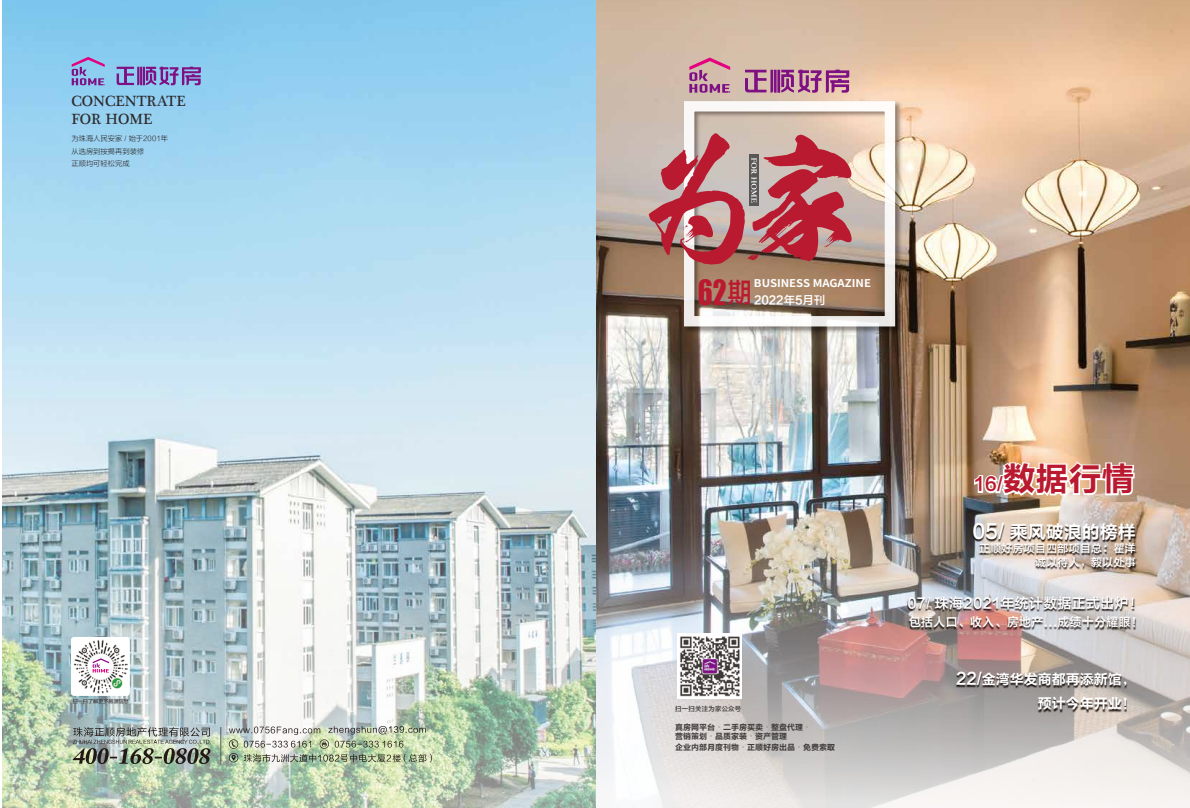
<style>
.page{position:relative;width:1190px;height:808px;background:#fff}
.page>*{position:absolute;margin:0;border:0;box-sizing:border-box;transform-origin:0 0}
.t1{font:32.9px "FZLTCHK GBK1 0";color:#ba1a30}
.t2{font:31.9px "Impact";color:#ba1a30;scale:.86 1}
.t3{font:18px "FZLTCHK GBK1 0";color:#fff}
.t4{font:15.2px/18.2px "Plantagenet Cherokee";color:#221815}
.t5{font:14px/24px "FZLTCHK GBK1 0";color:#fff;text-align:right}
.t6{font:14px "FZLTZCHK GBK1 0";letter-spacing:.04em;color:#fff}
.t7{font:12px "FZLTZCHK GBK1 0";letter-spacing:.04em;color:#fff}
.t8{font:11.4px "FZLTZHK GBK1 0";color:#fff}
.t9{font:11px/14px "FZLTZCHK GBK1 0";letter-spacing:.04em;color:#fff;text-align:right}
.t10{font:700 10.7px "Source Han Sans CN";color:#fff;scale:1.06 1}
.t11{font:8px/9.6px "FZLTCHK GBK1 0";color:#3e3a39}
.t12{font:7.3px/12.1px "FZLTXHK GBK1 0";color:#221815}
.t13{font:6.5px "FZLTZHK GBK1 0";letter-spacing:.04em;color:#3e3a39}
.t14{font:5.1px "FZLTZHK GBK1 0";color:#3e3a39}
.s1{font-family:"FZLTZHK GBK1 0";font-size:27.3px}
.s2{font-family:"Adobe Song Std";font-weight:300}
.s3{font-size:18px}
.s4{font-size:19.6px}
.s5{font-family:"FZLTCHK GBK1 0"}
.s6{font-size:16px}
</style>
<div class="page">
<img style="left:595px;top:0;width:595px;height:808px">
<img style="left:2px;top:0;width:593px;height:808px">
<img style="left:682px;top:99px;width:222px;height:236px">
<div style="left:684px;top:101px;width:211px;height:225px;border:10px solid #fff"></div>
<svg style="left:648px;top:133px;width:204px;height:131px;background:#bc7376"></svg>
<img style="left:596px;top:358px;width:594px;height:450px">
<img style="left:954px;top:670px;width:183px;height:45px">
<img style="left:970px;top:521px;width:168px;height:52px">
<svg style="left:971px;top:459px;width:165px;height:40px"></svg>
<img style="left:906px;top:596px;width:239px;height:37px">
<img style="left:229px;top:726px;width:203px;height:36px">
<img style="left:73px;top:727px;width:138px;height:37px">
<hr style="left:220px;top:727px;width:1px;height:37px;background:#585757">
<svg style="left:71px;top:637px;width:59px;height:59px"></svg>
<svg style="left:117px;top:67px;width:84px;height:18px;background:#856cb8"></svg>
<svg style="left:72px;top:57px;width:33px;height:28px"></svg>
<svg style="left:745px;top:70px;width:104px;height:23px;background:#ae6998"></svg>
<svg style="left:689px;top:58px;width:41px;height:35px"></svg>
<img style="left:677px;top:634px;width:65px;height:64px">
<h3 class="t4" style="left:71px;top:93px;width:115px">CONCENTRATE<br>FOR HOME</h3>
<p class="t12" style="left:71px;top:133px;width:98px">为珠海人民安家 / 始于2001年从选房到按揭再到装修<br>正顺均可轻松完成</p>
<p class="t14" style="left:73px;top:698px;width:58px">扫一扫了解更多房源信息</p>
<h3 class="t10" style="left:754px;top:277px;width:112px">BUSINESS MAGAZINE</h3>
<h2 class="t2" style="left:698px;top:268px;width:64px">62<span class="s1">期</span></h2>
<h3 class="t8" style="left:754px;top:293px;width:73px">2022年5月刊</h3>
<p class="t13" style="left:675px;top:705px;width:67px">扫一扫关注为家公众号</p>
<p class="t11" style="left:675px;top:722px;width:137px">真房网平台<span class="s2">·</span>二手房买卖<span class="s2">·</span>整盘代理<span class="s2">·</span>营销策划<span class="s2">·</span>品质家装<span class="s2">·</span>资产管理</p>
<p class="t11" style="left:675px;top:743px;width:161px">企业内部月度刊物<span class="s2">·</span>正顺好房出品<span class="s2">·</span>免费索取</p>
<h1 class="t1" style="left:974px;top:461px;width:162px"><span class="s3">16/</span>数据行情</h1>
<h3 class="t3" style="left:972px;top:522px;width:165px"><span class="s4">05/</span> 乘风破浪的榜样</h3>
<h3 class="t9" style="left:979px;top:542px;width:158px">正顺好房项目四部项目总：瞿洋诚以待人，毅以处事</h3>
<h3 class="t6" style="left:907px;top:596px;width:237px"><span class="s5">07/</span> 珠海2021年统计数据正式出炉！</h3>
<h3 class="t7" style="left:909px;top:615px;width:235px">包括人口、收入、房地产...成绩十分耀眼！</h3>
<h3 class="t5" style="left:956px;top:667px;width:181px"><span class="s6">22/</span>金湾华发商都再添新馆，预计今年开业！</h3>
</div>
